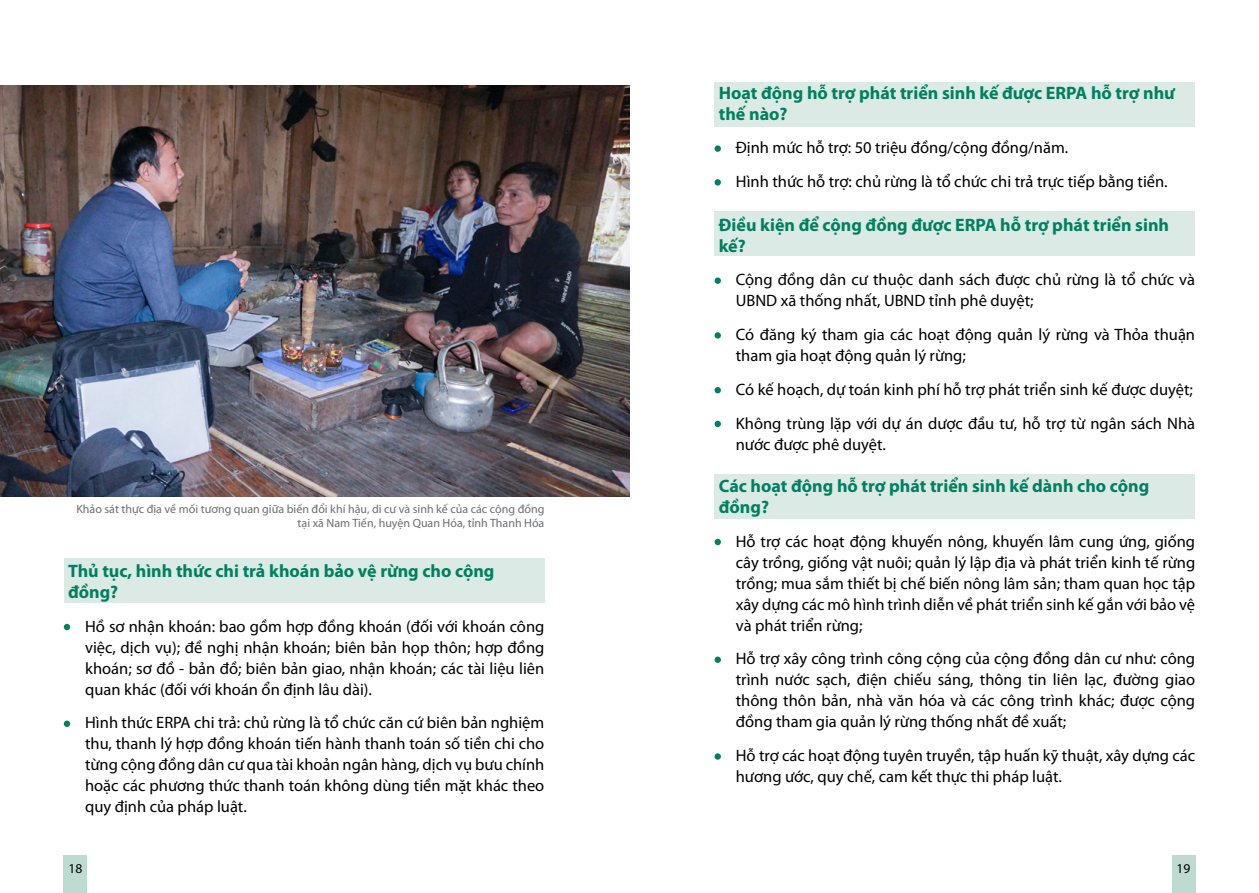
<style>
.page{position:relative;width:1259px;height:893px;background:#fff}
.page>*{position:absolute;margin:0;border:0;box-sizing:border-box;transform-origin:0 0}
.t1{font:700 18px/21px "Myriad Pro";color:#008060}
.t2{font:16.5px/21px "Myriad Pro";color:#000}
.t3{font:13.5px "Myriad Pro";color:#000}
.t4{font:12px/14.4px "Myriad Pro";color:#6d6e71;text-align:right}
</style>
<div class="page">
<div style="left:714px;top:82px;width:481px;height:44px;background:#dbeae5"></div>
<div style="left:714px;top:212px;width:481px;height:44px;background:#dbeae5"></div>
<div style="left:714px;top:475px;width:481px;height:44px;background:#dbeae5"></div>
<div style="left:64px;top:559px;width:480px;height:44px;background:#dbeae5"></div>
<svg style="left:64px;top:624px;width:6px;height:6px"></svg>
<svg style="left:64px;top:721px;width:6px;height:6px"></svg>
<div style="left:714px;top:145px;width:7px;height:7px;background:#008060;border-radius:50%"></div>
<div style="left:714px;top:179px;width:7px;height:7px;background:#008060;border-radius:50%"></div>
<div style="left:714px;top:277px;width:7px;height:7px;background:#008060;border-radius:50%"></div>
<div style="left:714px;top:332px;width:7px;height:7px;background:#008060;border-radius:50%"></div>
<div style="left:714px;top:387px;width:7px;height:6px;background:#008060;border-radius:50%"></div>
<div style="left:714px;top:421px;width:7px;height:6px;background:#008060;border-radius:50%"></div>
<div style="left:714px;top:539px;width:7px;height:6px;background:#008060;border-radius:50%"></div>
<div style="left:714px;top:657px;width:7px;height:6px;background:#008060;border-radius:50%"></div>
<div style="left:714px;top:753px;width:7px;height:7px;background:#008060;border-radius:50%"></div>
<img style="left:0;top:85px;width:629px;height:412px">
<div style="left:64px;top:855px;width:23px;height:38px;background:#bedbd2"></div>
<div style="left:1171px;top:855px;width:24px;height:38px;background:#bedbd2"></div>
<p class="t4" style="left:76px;top:501px;width:469px">Khảo sát thực địa về mối tương quan giữa biến đổi khí hậu, di cư và sinh kế của các cộng đồng tại xã Nam Tiến, huyện Quan Hóa, tỉnh Thanh Hóa</p>
<p class="t1" style="left:68px;top:560px;width:428px">Thủ tục, hình thức chi trả khoán bảo vệ rừng cho cộng đồng?</p>
<p class="t2" style="left:85px;top:615px;width:461px;text-align:justify">Hồ sơ nhận khoán: bao gồm hợp đồng khoán (đối với khoán công việc, dịch vụ); đề nghị nhận khoán; biên bản họp thôn; hợp đồng khoán; sơ đồ - bản đồ; biên bản giao, nhận khoán; các tài liệu liên quan khác (đối với khoán ổn định lâu dài).</p>
<p class="t2" style="left:85px;top:712px;width:461px;text-align:justify">Hình thức ERPA chi trả: chủ rừng là tổ chức căn cứ biên bản nghiệm thu, thanh lý hợp đồng khoán tiến hành thanh toán số tiền chi cho từng cộng đồng dân cư qua tài khoản ngân hàng, dịch vụ bưu chính hoặc các phương thức thanh toán không dùng tiền mặt khác theo quy định của pháp luật.</p>
<p class="t1" style="left:719px;top:81px;width:457px">Hoạt động hỗ trợ phát triển sinh kế được ERPA hỗ trợ như thế nào?</p>
<p class="t2" style="left:736px;top:131px;width:433px;line-height:33.8px">Định mức hỗ trợ: 50 triệu đồng/cộng đồng/năm.<br>Hình thức hỗ trợ: chủ rừng là tổ chức chi trả trực tiếp bằng tiền.</p>
<p class="t1" style="left:719px;top:213px;width:452px">Điều kiện để cộng đồng được ERPA hỗ trợ phát triển sinh kế?</p>
<p class="t2" style="left:736px;top:269px;width:461px">Cộng đồng dân cư thuộc danh sách được chủ rừng là tổ chức và<br>UBND xã thống nhất, UBND tỉnh phê duyệt;</p>
<p class="t2" style="left:736px;top:324px;width:461px">Có đăng ký tham gia các hoạt động quản lý rừng và Thỏa thuận tham gia hoạt động quản lý rừng;</p>
<p class="t2" style="left:736px;top:372px;width:461px;line-height:33.8px">Có kế hoạch, dự toán kinh phí hỗ trợ phát triển sinh kế được duyệt;<br>Không trùng lặp với dự án dược đầu tư, hỗ trợ từ ngân sách Nhà</p>
<p class="t2" style="left:736px;top:433px;width:152px">nước được phê duyệt.</p>
<p class="t1" style="left:719px;top:475px;width:432px">Các hoạt động hỗ trợ phát triển sinh kế dành cho cộng đồng?</p>
<p class="t2" style="left:736px;top:530px;width:461px;text-align:justify">Hỗ trợ các hoạt động khuyến nông, khuyến lâm cung ứng, giống cây trồng, giống vật nuôi; quản lý lập địa và phát triển kinh tế rừng trồng; mua sắm thiết bị chế biến nông lâm sản; tham quan học tập xây dựng các mô hình trình diễn về phát triển sinh kế gắn với bảo vệ và phát triển rừng;</p>
<p class="t2" style="left:736px;top:648px;width:461px;text-align:justify">Hỗ trợ xây công trình công cộng của cộng đồng dân cư như: công trình nước sạch, điện chiếu sáng, thông tin liên lạc, đường giao thông thôn bản, nhà văn hóa và các công trình khác; được cộng đồng tham gia quản lý rừng thống nhất đề xuất;</p>
<p class="t2" style="left:736px;top:745px;width:461px">Hỗ trợ các hoạt động tuyên truyền, tập huấn kỹ thuật, xây dựng các hương ước, quy chế, cam kết thực thi pháp luật.</p>
<p class="t3" style="left:69px;top:860px;width:15px">18</p>
<p class="t3" style="left:1176px;top:860px;width:15px">19</p>
</div>
